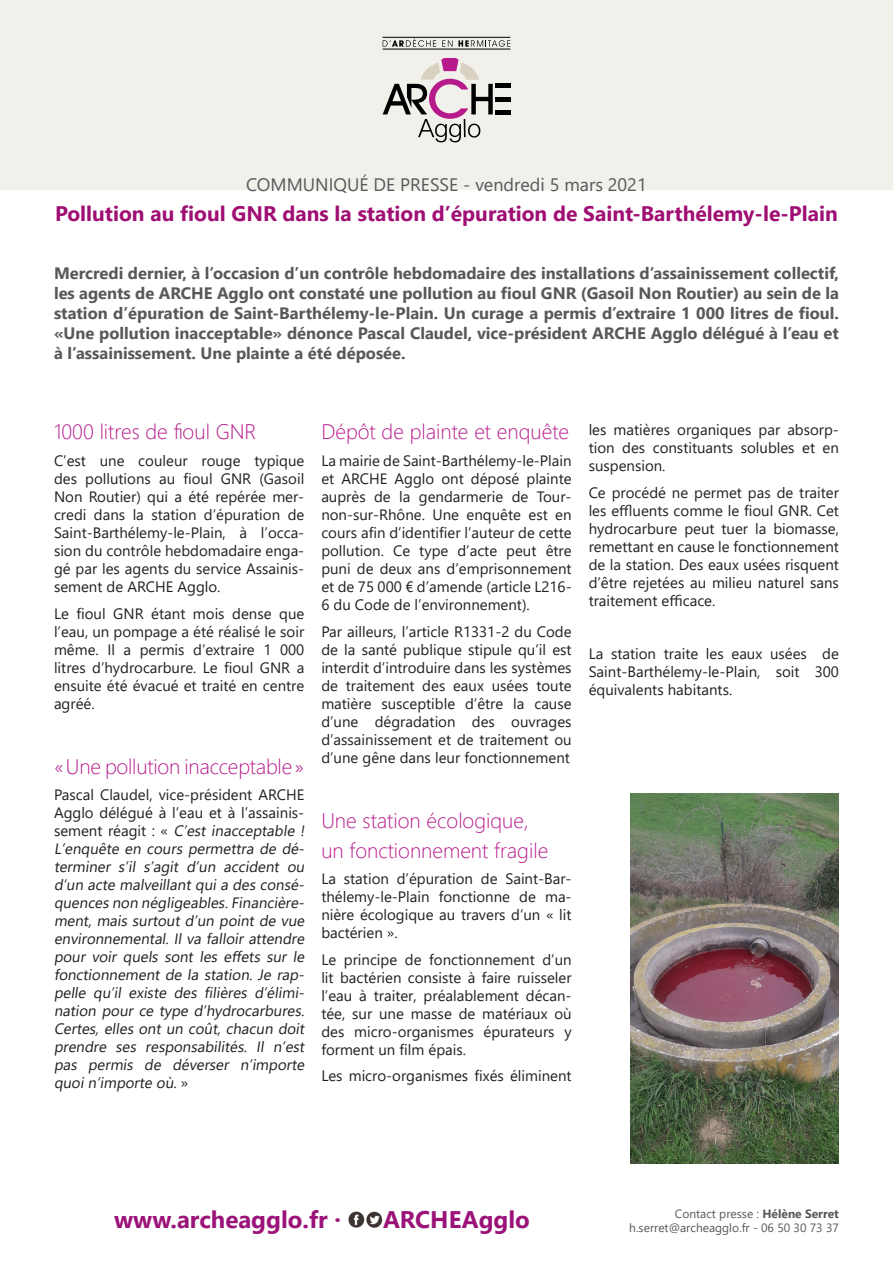
<style>
.page{position:relative;width:893px;height:1263px;background:#fff}
.page>*{position:absolute;margin:0;border:0;box-sizing:border-box;transform-origin:0 0}
.t1{font:700 24px "Segoe UI";color:#9b1379}
.t2{font:300 21px/30px "Segoe UI";color:#b61a8b}
.t3{font:700 21px "Segoe UI";color:#9f0e73}
.t4{font:18px "Segoe UI";color:#57585a}
.t5{font:700 16.5px/19.8px "Segoe UI";color:#57585a;text-align:justify}
.t6{font:15px/18px "Segoe UI";color:#231f20;text-align:justify}
.t7{font:12px "Segoe UI";color:#57585a}
.s1{font-weight:700}
</style>
<div class="page">
<div style="left:0;top:0;width:893px;height:190px;background:#f2f0ea"></div>
<svg style="left:383px;top:38px;width:53px;height:9px"></svg>
<svg style="left:442px;top:40px;width:10px;height:7px"></svg>
<svg style="left:458px;top:40px;width:52px;height:7px"></svg>
<hr style="left:383px;top:37px;width:127px;height:1px;background:#000">
<hr style="left:383px;top:49px;width:127px;height:1px;background:#000">
<hr style="left:495px;top:110px;width:16px;height:4px;background:#000">
<hr style="left:495px;top:97px;width:16px;height:4px;background:#000">
<hr style="left:495px;top:84px;width:16px;height:4px;background:#000">
<svg style="left:383px;top:58px;width:110px;height:84px"></svg>
<img style="left:348px;top:1211px;width:35px;height:17px">
<img style="left:631px;top:793px;width:208px;height:370px">
<p class="t4" style="left:246px;top:167px;width:402px">COMMUNIQUÉ DE PRESSE - vendredi 5 mars 2021</p>
<p class="t3" style="left:55px;top:194px;width:784px">Pollution au fioul GNR dans la station d’épuration de Saint-Barthélemy-le-Plain</p>
<p class="t5" style="left:54px;top:262px;width:786px">Mercredi dernier, à l’occasion d’un contrôle hebdomadaire des installations d’assainissement collectif, les agents de ARCHE Agglo ont constaté une pollution au fioul GNR (Gasoil Non Routier) au sein de la station d’épuration de Saint-Barthélemy-le-Plain. Un curage a permis d’extraire 1 000 litres de fioul. «Une pollution inacceptable» dénonce Pascal Claudel, vice-président ARCHE Agglo délégué à l’eau et à l’assainissement. Une plainte a été déposée.</p>
<p class="t2" style="left:54px;top:415px;width:204px">1000 litres de fioul GNR</p>
<p class="t6" style="left:54px;top:450px;width:252px">C’est une couleur rouge typique des pollutions au fioul GNR (Gasoil Non Routier) qui a été repérée mer&shy;credi dans la station d’épuration de Saint-Barthélemy-le-Plain, à l’occa&shy;sion du contrôle hebdomadaire enga&shy;gé par les agents du service Assainis&shy;sement de ARCHE Agglo.</p>
<p class="t6" style="left:54px;top:603px;width:252px">Le fioul GNR étant mois dense que l’eau, un pompage a été réalisé le soir même. Il a permis d’extraire 1 000 litres d’hydrocarbure. Le fioul GNR a ensuite été évacué et traité en centre agréé.</p>
<p class="t2" style="left:54px;top:749px;width:252px">«Une pollution inacceptable»</p>
<p class="t6" style="left:54px;top:784px;width:255px;text-align:left">Pascal Claudel, vice-président ARCHE Agglo délégué à l’eau et à l’assainis&shy;s e m e n t ré a g i t : « C’est inacceptable !<br>L’enquête en cours permettra de dé&shy;terminer s’il s’agit d’un accident ou d’un acte malveillantquia desconsé&shy;quencesnon négligeables.Financière&shy;ment, mais surtout d’un point de vue environnemental. Il va falloir attendre pour voir quels sont les effets sur le fonctionnement de la station. Je rap&shy;pelle qu’il existe des filières d’élimi&shy;nation pour ce type d’hydrocarbures.<br>Certes, elles ont un coût, chacun doit prendre ses responsabilités. Il n’est pas permis de déverser n’importe quoin’importe où.»</p>
<p class="t2" style="left:321px;top:415px;width:249px">Dépôt de plainte et enquête</p>
<p class="t6" style="left:321px;top:450px;width:252px">La mairie de Saint-Barthélemy-le-Plain et ARCHE Agglo ont déposé plainte auprès de la gendarmerie de Tour&shy;non-sur-Rhône. Une enquête est en cours afin d’identifier l’auteur de cette pollution. Ce type d’acte peut être puni de deux ans d’emprisonnement et de 75 000 € d’amende (article L216- 6 du Code de l’environnement).</p>
<p class="t6" style="left:321px;top:621px;width:252px">Par ailleurs, l’article R1331-2 du Code de la santé publique stipule qu’il est interdit d’introduire dans les systèmes de traitement des eaux usées toute matière susceptible d’être la cause d’une dégradation des ouvrages d’assainissement et de traitement ou d’une gêne dans leur fonctionnement</p>
<p class="t2" style="left:321px;top:803px;width:228px">Une station écologique, un fonctionnement fragile</p>
<p class="t6" style="left:321px;top:868px;width:252px">La station d’épuration de Saint-Bar&shy;thélemy-le-Plain fonctionne de ma&shy;nière écologique au travers d’un « lit bactérien ».</p>
<p class="t6" style="left:321px;top:949px;width:252px">Le principe de fonctionnement d’un lit bactérien consiste à faire ruisseler l’eau à traiter, préalablement décan&shy;tée, sur une masse de matériaux où des micro-organismes épurateurs y forment un film épais.</p>
<p class="t6" style="left:321px;top:1065px;width:252px">Les micro-organismes fixés éliminent</p>
<p class="t6" style="left:589px;top:419px;width:252px">les matières organiques par absorp&shy;tion des constituants solubles et en suspension.</p>
<p class="t6" style="left:589px;top:482px;width:252px">Ce procédé ne permet pas de traiter les effluents comme le fioul GNR. Cet hydrocarbure peut tuer la biomasse, remettant en cause le fonctionnement de la station. Des eaux usées risquent d’être rejetées au milieu naturel sans traitement efficace.</p>
<p class="t6" style="left:589px;top:643px;width:252px">La station traite les eaux usées de Saint-Barthélemy-le-Plain, soit 300 équivalents habitants.</p>
<p class="t1" style="left:114px;top:1197px;width:228px">www.archeagglo.fr ·</p>
<p class="t1" style="left:383px;top:1197px;width:148px">ARCHEAgglo</p>
<p class="t7" style="left:675px;top:1202px;width:165px">Contact presse : <span class="s1">Hélène Serret</span></p>
<p class="t7" style="left:629px;top:1216px;width:211px">h.serret@archeagglo.fr - 06 50 30 73 37</p>
</div>
